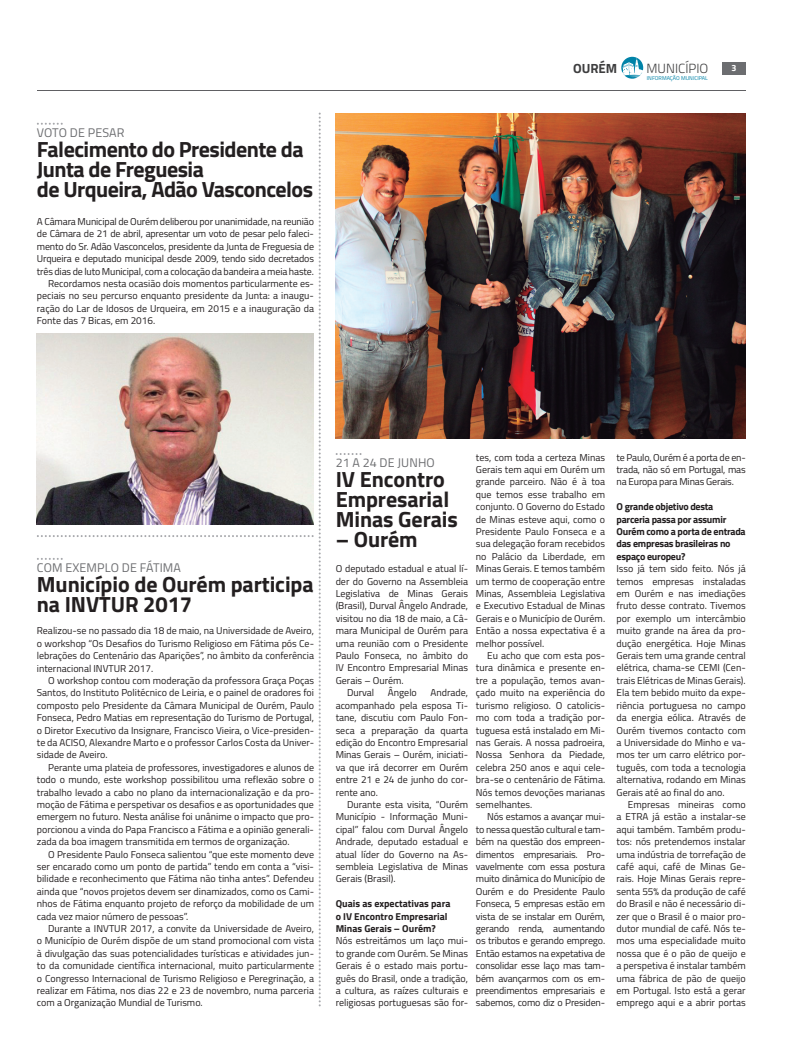
<style>
.page{position:relative;width:794px;height:1049px;background:#fff}
.page>*{position:absolute;margin:0;border:0;box-sizing:border-box;transform-origin:0 0}
.t1{font:700 22px/20px "Titillium";letter-spacing:-.005em;color:#231f20}
.t2{font:700 22px/20px "Titillium";letter-spacing:-.025em;color:#231f20}
.t3{font:300 13.3px "Titillium";color:#3e3e3f}
.t4{font:700 13.3px "Titillium";color:#3e3e3f}
.t5{font:12.5px "Titillium";letter-spacing:.01em;color:#6c6d70}
.t6{font:10px/12.4px "Titillium";color:#231f20;text-align:justify}
.t7{font:700 10px/12.4px "Titillium Web";letter-spacing:-.025em;color:#231f20}
.t8{font:700 10px/12.4px "Titillium Web";color:#231f20}
.t9{font:700 9px "Titillium";color:#fff}
.t10{font:5.5px "Titillium";color:#0083a8}
</style>
<div class="page">
<div style="left:722px;top:62px;width:24px;height:13px;background:#6c6d70"></div>
<svg style="left:621px;top:57px;width:22px;height:22px"></svg>
<hr style="left:37px;top:90px;width:709px;height:1px;background:#606063">
<svg style="left:37px;top:113px;width:284px;height:893px"></svg>
<svg style="left:336px;top:453px;width:25px;height:2px"></svg>
<img style="left:336px;top:113px;width:410px;height:326px">
<img style="left:37px;top:333px;width:276px;height:192px">
<p class="t5" style="left:37px;top:124px;width:89px">VOTO DE PESAR</p>
<h1 class="t2" style="left:37px;top:138px;width:278px">Falecimento do Presidente da<br>Junta de Freguesia<br>de Urqueira, Adão Vasconcelos</h1>
<p class="t6" style="left:37px;top:215px;width:279px">A Câmara Municipal de Ourém deliberou por unanimidade, na reunião</p>
<p class="t6" style="left:37px;top:227px;width:279px">de Câmara de 21 de abril, apresentar um voto de pesar pelo faleci-</p>
<p class="t6" style="left:37px;top:240px;width:279px">mento do Sr. Adão Vasconcelos, presidente da Junta de Freguesia de</p>
<p class="t6" style="left:37px;top:252px;width:279px">Urqueira e deputado municipal desde 2009, tendo sido decretados</p>
<p class="t6" style="left:37px;top:264px;width:279px">três dias de luto Municipal, com a colocação da bandeira a meia haste.</p>
<p class="t6" style="left:48px;top:277px;width:267px">Recordamos nesta ocasião dois momentos particularmente es-</p>
<p class="t6" style="left:37px;top:289px;width:279px">peciais no seu percurso enquanto presidente da Junta: a inaugu-</p>
<p class="t6" style="left:37px;top:302px;width:279px">ração do Lar de Idosos de Urqueira, em 2015 e a inauguração da</p>
<p class="t6" style="left:37px;top:314px;width:120px">Fonte das 7 Bicas, em 2016.</p>
<h2 class="t4" style="left:573px;top:58px;width:46px">OURÉM</h2>
<h2 class="t3" style="left:646px;top:58px;width:63px">MUNICÍPIO</h2>
<p class="t9" style="left:731px;top:61px;width:7px">3</p>
<p class="t10" style="left:647px;top:74px;width:62px">INFORMAÇÃO MUNICIPAL</p>
<p class="t5" style="left:37px;top:559px;width:146px">COM EXEMPLO DE FÁTIMA</p>
<h1 class="t1" style="left:37px;top:573px;width:278px">Município de Ourém participa na INVTUR 2017</h1>
<p class="t6" style="left:37px;top:624px;width:279px">Realizou-se no passado dia 18 de maio, na Universidade de Aveiro, o workshop “Os Desafios do Turismo Religioso em Fátima pós Ce&shy;lebrações do Centenário das Aparições”, no âmbito da conferência internacional INVTUR 2017.</p>
<p class="t6" style="left:37px;top:674px;width:279px;text-indent:11px">O workshop contou com moderação da professora Graça Poças Santos, do Instituto Politécnico de Leiria, e o painel de oradores foi composto pelo Presidente da Câmara Municipal de Ourém, Paulo Fonseca, Pedro Matias em representação do Turismo de Portugal, o Diretor Executivo da Insignare, Francisco Vieira, o Vice-presiden&shy;te da ACISO, Alexandre Marto e o professor Carlos Costa da Univer&shy;sidade de Aveiro.</p>
<p class="t6" style="left:37px;top:760px;width:279px;text-indent:11px">Perante uma plateia de professores, investigadores e alunos de todo o mundo, este workshop possibilitou uma reflexão sobre o trabalho levado a cabo no plano da internacionalização e da pro&shy;moção de Fátima e perspetivar os desafios e as oportunidades que emergem no futuro. Nesta análise foi unânime o impacto que pro&shy;porcionou a vinda do Papa Francisco a Fátima e a opinião generali&shy;zada da boa imagem transmitida em termos de organização.</p>
<p class="t6" style="left:37px;top:847px;width:279px;text-indent:11px">O Presidente Paulo Fonseca salientou “que este momento deve ser encarado como um ponto de partida” tendo em conta a “visi&shy;bilidade e reconhecimento que Fátima não tinha antes”. Defendeu ainda que “novos projetos devem ser dinamizados, como os Cami&shy;nhos de Fátima enquanto projeto de reforço da mobilidade de um cada vez maior número de pessoas”.</p>
<p class="t6" style="left:37px;top:922px;width:279px;text-indent:11px">Durante a INVTUR 2017, a convite da Universidade de Aveiro, o Município de Ourém dispõe de um stand promocional com vista à divulgação das suas potencialidades turísticas e atividades jun&shy;to da comunidade científica internacional, muito particularmente o Congresso Internacional de Turismo Religioso e Peregrinação, a realizar em Fátima, nos dias 22 e 23 de novembro, numa parceria com a Organização Mundial de Turismo.</p>
<p class="t5" style="left:336px;top:454px;width:101px">21 A 24 DE JUNHO</p>
<h1 class="t1" style="left:336px;top:469px;width:124px">IV Encontro<br>Empresarial<br>Minas Gerais</h1>
<h1 class="t1" style="left:336px;top:529px;width:84px">– Ourém</h1>
<p class="t6" style="left:336px;top:562px;width:134px">O deputado estadual e atual lí-</p>
<p class="t6" style="left:336px;top:574px;width:134px">der do Governo na Assembleia</p>
<p class="t6" style="left:336px;top:587px;width:134px">Legislativa de Minas Gerais</p>
<p class="t6" style="left:336px;top:599px;width:134px">(Brasil), Durval Ângelo Andrade,</p>
<p class="t6" style="left:336px;top:612px;width:134px">visitou no dia 18 de maio, a Câ-</p>
<p class="t6" style="left:336px;top:624px;width:134px">mara Municipal de Ourém para</p>
<p class="t6" style="left:336px;top:636px;width:134px">uma reunião com o Presidente</p>
<p class="t6" style="left:336px;top:649px;width:134px">Paulo Fonseca, no âmbito do</p>
<p class="t6" style="left:336px;top:661px;width:134px">IV Encontro Empresarial Minas</p>
<p class="t6" style="left:336px;top:674px;width:70px">Gerais – Ourém.</p>
<p class="t6" style="left:347px;top:686px;width:29px">Durval</p>
<p class="t6" style="left:388px;top:686px;width:31px">Ângelo</p>
<p class="t6" style="left:336px;top:686px;width:134px;text-indent:95px">Andrade, acompanhado pela esposa Ti&shy;tane, discutiu com Paulo Fon&shy;seca a preparação da quarta edição do Encontro Empresarial Minas Gerais – Ourém, iniciati&shy;va que irá decorrer em Ourém entre 21 e 24 de junho do cor&shy;rente ano.</p>
<p class="t6" style="left:336px;top:798px;width:134px;text-indent:11px">Durante esta visita, “Ourém Município - Informação Muni&shy;cipal” falou com Durval Ângelo Andrade, deputado estadual e atual líder do Governo na As&shy;sembleia Legislativa de Minas Gerais (Brasil).</p>
<p class="t8" style="left:336px;top:897px;width:116px">Quais as expectativas para o IV Encontro Empresarial<br>Minas Gerais – Ourém?</p>
<p class="t6" style="left:336px;top:934px;width:134px">Nós estreitámos um laço mui&shy;to grande com Ourém. Se Minas Gerais é o estado mais portu&shy;guês do Brasil, onde a tradição, a cultura, as raízes culturais e religiosas portuguesas são for-</p>
<p class="t6" style="left:476px;top:450px;width:131px">tes, com toda a certeza Minas Gerais tem aqui em Ourém um grande parceiro. Não é à toa que temos esse trabalho em conjunto. O Governo do Estado de Minas esteve aqui, como o Presidente Paulo Fonseca e a sua delegação foram recebidos no Palácio da Liberdade, em Minas Gerais. E temos também um termo de cooperação entre Minas, Assembleia Legislativa e Executivo Estadual de Minas Gerais e o Município de Ourém.<br>Então a nossa expectativa é a melhor possível.</p>
<p class="t6" style="left:476px;top:649px;width:131px;text-indent:11px">Eu acho que com esta pos&shy;tura dinâmica e presente en&shy;tre a população, temos avan&shy;çado muito na experiência do turismo religioso. O catolicis&shy;mo com toda a tradição por&shy;tuguesa está instalado em Mi&shy;nas Gerais. A nossa padroeira, Nossa Senhora da Piedade, celebra 250 anos e aqui cele&shy;bra-se o centenário de Fátima.<br>Nós temos devoções marianas semelhantes.</p>
<p class="t6" style="left:476px;top:810px;width:131px;text-indent:11px">Nós estamos a avançar mui&shy;to nessa questão cultural e tam&shy;bém na questão dos empreen&shy;dimentos empresariais. Pro&shy;vavelmente com essa postura muito dinâmica do Município de Ourém e do Presidente Paulo Fonseca, 5 empresas estão em vista de se instalar em Ourém, gerando renda, aumentando os tributos e gerando emprego.<br>Então estamos na expetativa de consolidar esse laço mas tam&shy;bém avançarmos com os em&shy;preendimentos empresariais e sabemos, como diz o Presiden-</p>
<p class="t6" style="left:616px;top:450px;width:131px">te Paulo, Ourém é a porta de en&shy;trada, não só em Portugal, mas na Europa para Minas Gerais.</p>
<p class="t7" style="left:616px;top:500px;width:131px">O grande objetivo desta parceria passa por assumir<br>Ourém como a porta de entrada das empresas brasileiras no espaço europeu?</p>
<p class="t6" style="left:616px;top:562px;width:131px">Isso já tem sido feito. Nós já temos empresas instaladas em Ourém e nas imediações fruto desse contrato. Tivemos por exemplo um intercâmbio muito grande na área da pro&shy;dução energética. Hoje Minas Gerais tem uma grande central elétrica, chama-se CEMI (Cen&shy;trais Elétricas de Minas Gerais).<br>Ela tem bebido muito da expe&shy;riência portuguesa no campo da energia eólica. Através de Ourém tivemos contacto com a Universidade do Minho e va&shy;mos ter um carro elétrico por&shy;tuguês, com toda a tecnologia alternativa, rodando em Minas Gerais até ao final do ano.</p>
<p class="t6" style="left:616px;top:798px;width:131px;text-indent:11px">Empresas mineiras como a ETRA já estão a instalar-se aqui também. Também produ&shy;tos: nós pretendemos instalar uma indústria de torrefação de café aqui, café de Minas Ge&shy;rais. Hoje Minas Gerais repre&shy;senta 55% da produção de café do Brasil e não é necessário di&shy;zer que o Brasil é o maior pro&shy;dutor mundial de café. Nós te&shy;mos uma especialidade muito nossa que é o pão de queijo e a perspetiva é instalar também uma fábrica de pão de queijo em Portugal. Isto está a gerar emprego aqui e a abrir portas</p>
</div>
